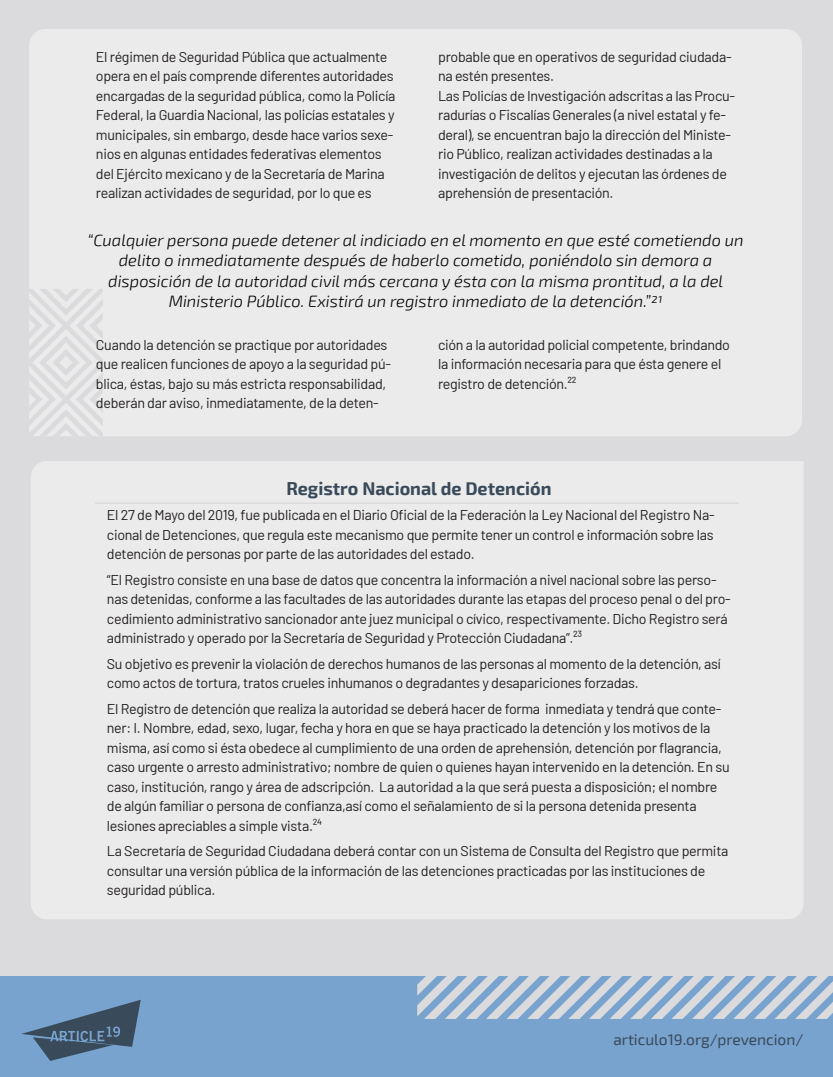
<style>
.page{position:relative;width:833px;height:1077px;background:#fff}
.page>*{position:absolute;margin:0;border:0;box-sizing:border-box;transform-origin:0 0}
.t1{font:700 18px "Exo 2";color:#394a5a}
.t2{font:italic 300 16.5px/20.2px "Exo 2";color:#000;text-align:center}
.t3{font:15.52px "Exo 2";color:#394a5a}
.t4{font:14.25px/19.5px "Barlow";letter-spacing:-.02em;color:#231f20}
</style>
<div class="page">
<div style="left:0;top:0;width:832px;height:1076px;background:#dbdbdd"></div>
<div style="left:29px;top:29px;width:772px;height:407px;background:#ebebeb"></div>
<svg style="left:29px;top:289px;width:74px;height:147px"></svg>
<div style="left:0;top:976px;width:832px;height:101px;background:#78a3cf"></div>
<svg style="left:21px;top:999px;width:120px;height:62px"></svg>
<svg style="left:417px;top:976px;width:415px;height:43px"></svg>
<div style="left:31px;top:461px;width:772px;height:458px;background:#ebebeb"></div>
<hr style="left:95px;top:502px;width:643px;height:2px;background:#dbdbdd">
<p class="t4" style="left:96px;top:46px;width:301px">El régimen de Seguridad Pública que actualmente opera en el país comprende diferentes autoridades encargadas de la seguridad pública, como la Policía Federal, la Guardia Nacional, las policías estatales y municipales, sin embargo, desde hace varios sexe&shy;nios en algunas entidades federativas elementos del Ejército mexicano y de la Secretaría de Marina realizan actividades de seguridad, por lo que es</p>
<p class="t4" style="left:438px;top:46px;width:298px">probable que en operativos de seguridad ciudada&shy;na estén presentes.<br>Las Policías de Investigación adscritas a las Procu&shy;radurías o Fiscalías Generales (a nivel estatal y fe&shy;deral), se encuentran bajo la dirección del Ministe&shy;rio Público, realizan actividades destinadas a la investigación de delitos y ejecutan las órdenes de aprehensión de presentación.</p>
<p class="t2" style="left:87px;top:230px;width:657px">“Cualquier persona puede detener al indiciado en el momento en que esté cometiendo un delito o inmediatamente después de haberlo cometido, poniéndolo sin demora a disposición de la autoridad civil más cercana y ésta con la misma prontitud, a la del Ministerio Público. Existirá un registro inmediato de la detención.”21</p>
<p class="t4" style="left:96px;top:334px;width:296px">Cuando la detención se practique por autoridades que realicen funciones de apoyo a la seguridad pú&shy;blica, éstas, bajo su más estricta responsabilidad, deberán dar aviso, inmediatamente, de la deten-</p>
<p class="t4" style="left:438px;top:334px;width:293px">ción a la autoridad policial competente, brindando la información necesaria para que ésta genere el registro de detención.²²</p>
<p class="t1" style="left:286px;top:475px;width:266px">Registro Nacional de Detención</p>
<p class="t4" style="left:107px;top:504px;width:609px;text-align:justify">El 27 de Mayo del 2019, fue publicada en el Diario Oficial de la Federación la Ley Nacional del Registro Na&shy;cional de Detenciones, que regula este mecanismo que permite tener un control e información sobre las detención de personas por parte de las autoridades del estado.</p>
<p class="t4" style="left:107px;top:568px;width:625px">“El Registro consiste en una base de datos que concentra la información a nivel nacional sobre las perso&shy;nas detenidas, conforme a las facultades de las autoridades durante las etapas del proceso penal o del pro&shy;cedimiento administrativo sancionador ante juez municipal o cívico, respectivamente. Dicho Registro será administrado y operado por la Secretaría de Seguridad y Protección Ciudadana”.²³</p>
<p class="t4" style="left:107px;top:652px;width:615px">Su objetivo es prevenir la violación de derechos humanos de las personas al momento de la detención, así como actos de tortura, tratos crueles inhumanos o degradantes y desapariciones forzadas.</p>
<p class="t4" style="left:107px;top:697px;width:624px">El Registro de detención que realiza la autoridad se deberá hacer de forma inmediata y tendrá que conte&shy;ner: I. Nombre, edad, sexo, lugar, fecha y hora en que se haya practicado la detención y los motivos de la misma, así como si ésta obedece al cumplimiento de una orden de aprehensión, detención por flagrancia, caso urgente o arresto administrativo; nombre de quien o quienes hayan intervenido en la detención. En su caso, institución, rango y área de adscripción. La autoridad a la que será puesta a disposición; el nombre de algún familiar o persona de confianza,así como el señalamiento de si la persona detenida presenta lesiones apreciables a simple vista.²⁴</p>
<p class="t4" style="left:107px;top:840px;width:622px">La Secretaría de Seguridad Ciudadana deberá contar con un Sistema de Consulta del Registro que permita consultar una versión pública de la información de las detenciones practicadas por las instituciones de seguridad pública.</p>
<p class="t3" style="left:613px;top:1028px;width:191px">articulo19.org/prevencion/</p>
</div>
